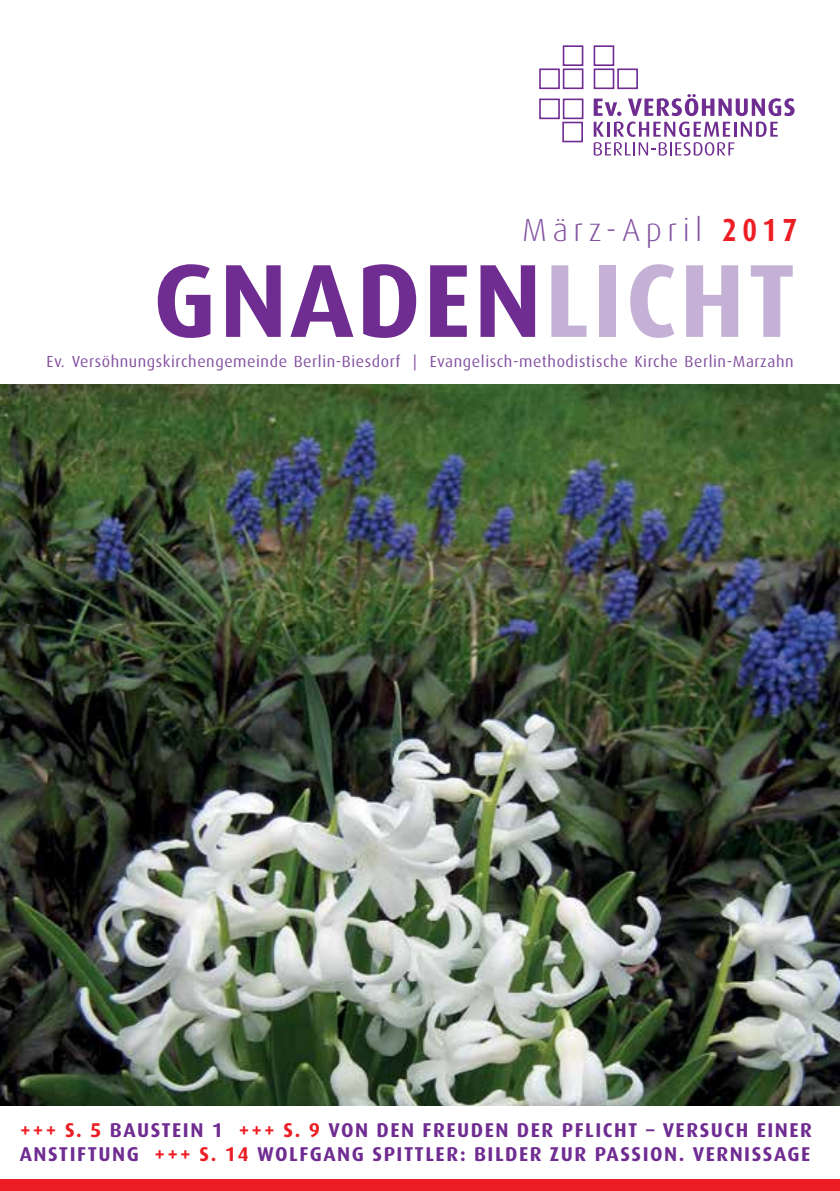
<style>
.page{position:relative;width:840px;height:1191px;background:#fff}
.page>*{position:absolute;margin:0;border:0;box-sizing:border-box;transform-origin:0 0}
.t1{font:700 104px "Dax";letter-spacing:.025em;color:#6f2c91}
.t2{font:300 32px "Dax";letter-spacing:.17em;color:#8452a1}
.t3{font:700 20px/24px "Dax";letter-spacing:.075em;color:#6f2c91}
.t4{font:16px "Dax";letter-spacing:.035em;color:#8452a1}
.s1{font-family:"Dax Condensed";font-weight:700;color:#ed1d24}
.s2{color:#c5b1d6}
.s3{color:#ed1d24}
</style>
<div class="page">
<img style="left:0;top:385px;width:839px;height:720px">
<div style="left:0;top:1179px;width:839px;height:12px;background:#ed1d24"></div>
<svg style="left:593px;top:94px;width:201px;height:62px"></svg>
<div style="left:593px;top:68px;width:21px;height:21px;background:#fff;border:2px solid #6f2c91"></div>
<div style="left:617px;top:68px;width:20px;height:21px;background:#fff;border:2px solid #6f2c91"></div>
<div style="left:593px;top:45px;width:21px;height:21px;background:#fff;border:2px solid #6f2c91"></div>
<div style="left:539px;top:68px;width:20px;height:21px;background:#fff;border:2px solid #6f2c91"></div>
<div style="left:562px;top:68px;width:21px;height:21px;background:#fff;border:2px solid #6f2c91"></div>
<div style="left:562px;top:45px;width:21px;height:21px;background:#fff;border:2px solid #6f2c91"></div>
<div style="left:562px;top:99px;width:21px;height:20px;background:#fff;border:2px solid #6f2c91"></div>
<div style="left:539px;top:99px;width:20px;height:20px;background:#fff;border:2px solid #6f2c91"></div>
<div style="left:562px;top:122px;width:20px;height:20px;background:#fff;border:2px solid #6f2c91"></div>
<h2 class="t2" style="left:522px;top:212px;width:276px">März-April <span class="s1">2017</span></h2>
<h1 class="t1" style="left:153px;top:242px;width:644px">GNADEN<span class="s2">LICHT</span></h1>
<p class="t4" style="left:47px;top:352px;width:748px">Ev. Versöhnungskirchengemeinde Berlin-Biesdorf | Evangelisch-methodistische Kirche Berlin-Marzahn</p>
<p class="t3" style="left:20px;top:1118px;width:793px"><span class="s3">+++ S. 5</span> BAUSTEIN 1 <span class="s3">+++ S. 9</span> VON DEN FREUDEN DER PFLICHT – VERSUCH EINER<br>ANSTIFTUNG <span class="s3">+++ S. 14</span> WOLFGANG SPITTLER: BILDER ZUR PASSION. VERNISSAGE</p>
</div>
